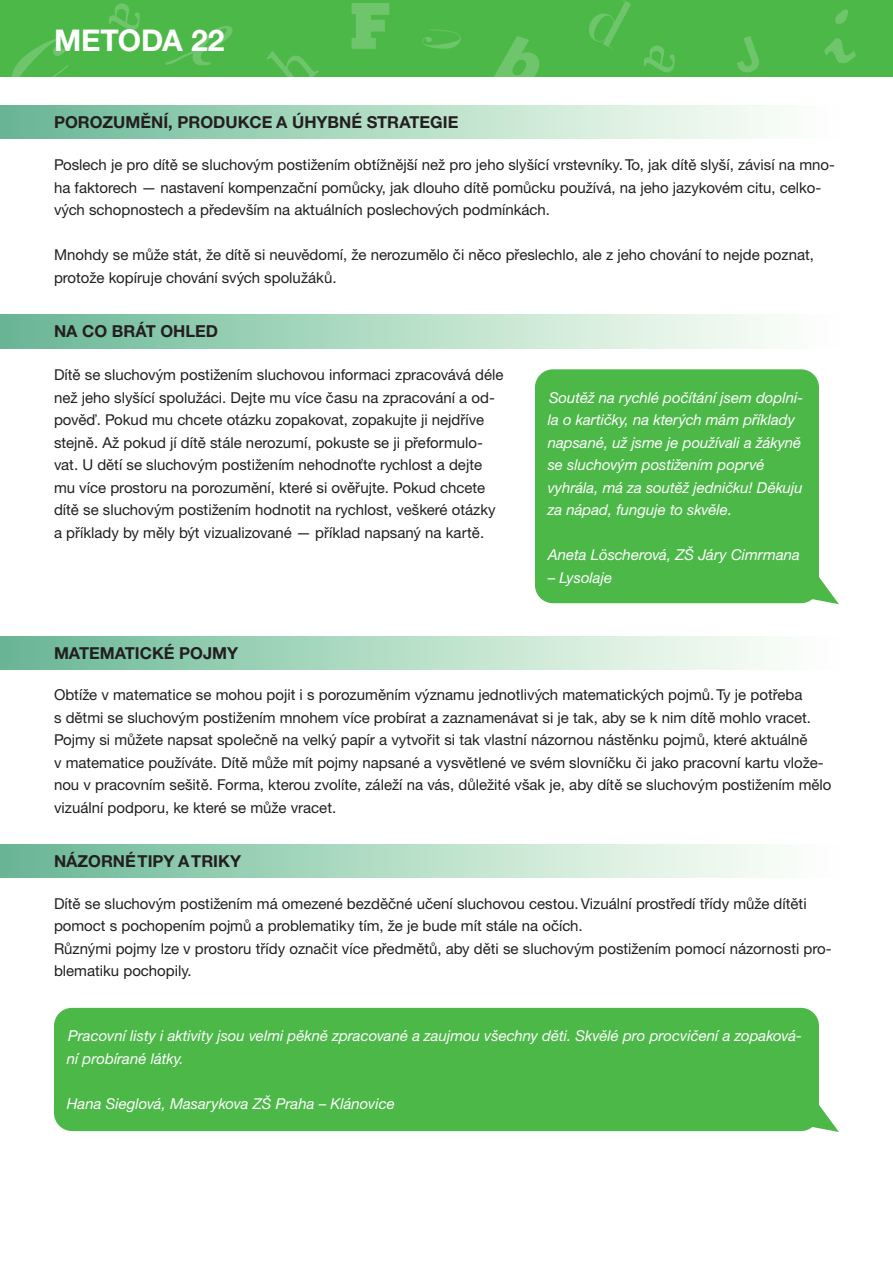
<style>
.page{position:relative;width:893px;height:1263px;background:#fff}
.page>*{position:absolute;margin:0;border:0;box-sizing:border-box;transform-origin:0 0}
.t1{font:700 30px "Helvetica Neue CE";color:#fff}
.t2{font:700 16.5px "Helvetica Neue CE";color:#231f20}
.TEXT{font:15px/22.5px "Helvetica Neue CE";color:#231f20}
.Bublina{font:italic 15px/22.5px "Helvetica Neue CE";color:#fff}
</style>
<div class="page">
<div style="left:0;top:0;width:893px;height:77px;background:#4cb848"></div>
<svg style="left:824px;top:10px;width:32px;height:53px"></svg>
<svg style="left:737px;top:36px;width:22px;height:37px"></svg>
<svg style="left:109px;top:3px;width:31px;height:28px"></svg>
<svg style="left:494px;top:36px;width:45px;height:41px"></svg>
<svg style="left:12px;top:38px;width:57px;height:39px"></svg>
<svg style="left:589px;top:0;width:42px;height:49px"></svg>
<svg style="left:165px;top:26px;width:67px;height:39px"></svg>
<svg style="left:352px;top:3px;width:37px;height:46px"></svg>
<svg style="left:266px;top:51px;width:53px;height:26px"></svg>
<svg style="left:644px;top:45px;width:31px;height:28px"></svg>
<svg style="left:422px;top:29px;width:39px;height:20px"></svg>
<div style="left:0;top:636px;width:839px;height:33px;background:linear-gradient(to right,#6bb996,#fffffe)"></div>
<div style="left:0;top:845px;width:839px;height:33px;background:linear-gradient(to right,#6bb996,#fffffe)"></div>
<div style="left:0;top:105px;width:839px;height:33px;background:linear-gradient(to right,#6bb996,#fffffe)"></div>
<div style="left:0;top:315px;width:839px;height:33px;background:linear-gradient(to right,#6bb996,#fffffe)"></div>
<div style="left:535px;top:369px;width:284px;height:234px;background:#4cb848;border-radius:18px"></div>
<svg style="left:790px;top:577px;width:49px;height:27px"></svg>
<div style="left:54px;top:1008px;width:765px;height:123px;background:#4cb848;border-radius:18px"></div>
<svg style="left:790px;top:1105px;width:49px;height:27px"></svg>
<h1 class="t1" style="left:54px;top:22px;width:172px">METODA 22</h1>
<p class="t2" style="left:54px;top:112px;width:406px">POROZUMĚNÍ, PRODUKCE A ÚHYBNÉ STRATEGIE</p>
<p class="TEXT" style="left:54px;top:154px;width:782px">Poslech je pro dítě se sluchovým postižením obtížnější než pro jeho slyšící vrstevníky. To, jak dítě slyší, závisí na mno&shy;ha faktorech — nastavení kompenzační pomůcky, jak dlouho dítě pomůcku používá, na jeho jazykovém citu, celko&shy;vých schopnostech a především na aktuálních poslechových podmínkách.</p>
<p class="TEXT" style="left:54px;top:244px;width:761px">Mnohdy se může stát, že dítě si neuvědomí, že nerozumělo či něco přeslechlo, ale z jeho chování to nejde poznat, protože kopíruje chování svých spolužáků.</p>
<p class="t2" style="left:54px;top:321px;width:166px">NA CO BRÁT OHLED</p>
<p class="TEXT" style="left:54px;top:364px;width:451px">Dítě se sluchovým postižením sluchovou informaci zpracovává déle než jeho slyšící spolužáci. Dejte mu více času na zpracování a od&shy;pověď. Pokud mu chcete otázku zopakovat, zopakujte ji nejdříve stejně. Až pokud jí dítě stále nerozumí, pokuste se ji přeformulo&shy;vat. U dětí se sluchovým postižením nehodnoťte rychlost a dejte mu více prostoru na porozumění, které si ověřujte. Pokud chcete dítě se sluchovým postižením hodnotit na rychlost, veškeré otázky a příklady by měly být vizualizované — příklad napsaný na kartě.</p>
<p class="t2" style="left:54px;top:642px;width:186px">MATEMATICKÉ POJMY</p>
<p class="Bublina" style="left:548px;top:386px;width:257px">Soutěž na rychlé počítání jsem doplni&shy;la o kartičky, na kterých mám příklady napsané, už jsme je používali a žákyně se sluchovým postižením poprvé vyhrála, má za soutěž jedničku! Děkuju za nápad, funguje to skvěle.</p>
<p class="Bublina" style="left:559px;top:543px;width:242px;text-indent:-12px">Aneta Löscherová, ZŠ Járy Cimrmana<br>Lysolaje</p>
<p class="TEXT" style="left:54px;top:684px;width:779px">Obtíže v matematice se mohou pojit i s porozuměním významu jednotlivých matematických pojmů. Ty je potřeba<br>s dětmi se sluchovým postižením mnohem více probírat a zaznamenávat si je tak, aby se k nim dítě mohlo vracet.<br>Pojmy si můžete napsat společně na velký papír a vytvořit si tak vlastní názornou nástěnku pojmů, které aktuálně<br>v matematice používáte. Dítě může mít pojmy napsané a vysvětlené ve svém slovníčku či jako pracovní kartu vlože&shy;nou v pracovním sešitě. Forma, kterou zvolíte, záleží na vás, důležité však je, aby dítě se sluchovým postižením mělo vizuální podporu, ke které se může vracet.</p>
<p class="t2" style="left:54px;top:851px;width:189px">NÁZORNÉ TIPY ATRIKY</p>
<p class="TEXT" style="left:54px;top:892px;width:754px">Dítě se sluchovým postižením má omezené bezděčné učení sluchovou cestou. Vizuální prostředí třídy může dítěti pomoct s pochopením pojmů a problematiky tím, že je bude mít stále na očích.</p>
<p class="TEXT" style="left:54px;top:937px;width:779px">Různými pojmy lze v prostoru třídy označit více předmětů, aby děti se sluchovým postižením pomocí názornosti pro&shy;blematiku pochopily.</p>
<p class="Bublina" style="left:67px;top:1024px;width:737px">Pracovní listy i aktivity jsou velmi pěkně zpracované a zaujmou všechny děti. Skvělé pro procvičení a zopaková&shy;ní probírané látky.</p>
<p class="Bublina" style="left:67px;top:1092px;width:329px">Hana Sieglová, Masarykova ZŠ Praha Klánovice</p>
</div>
